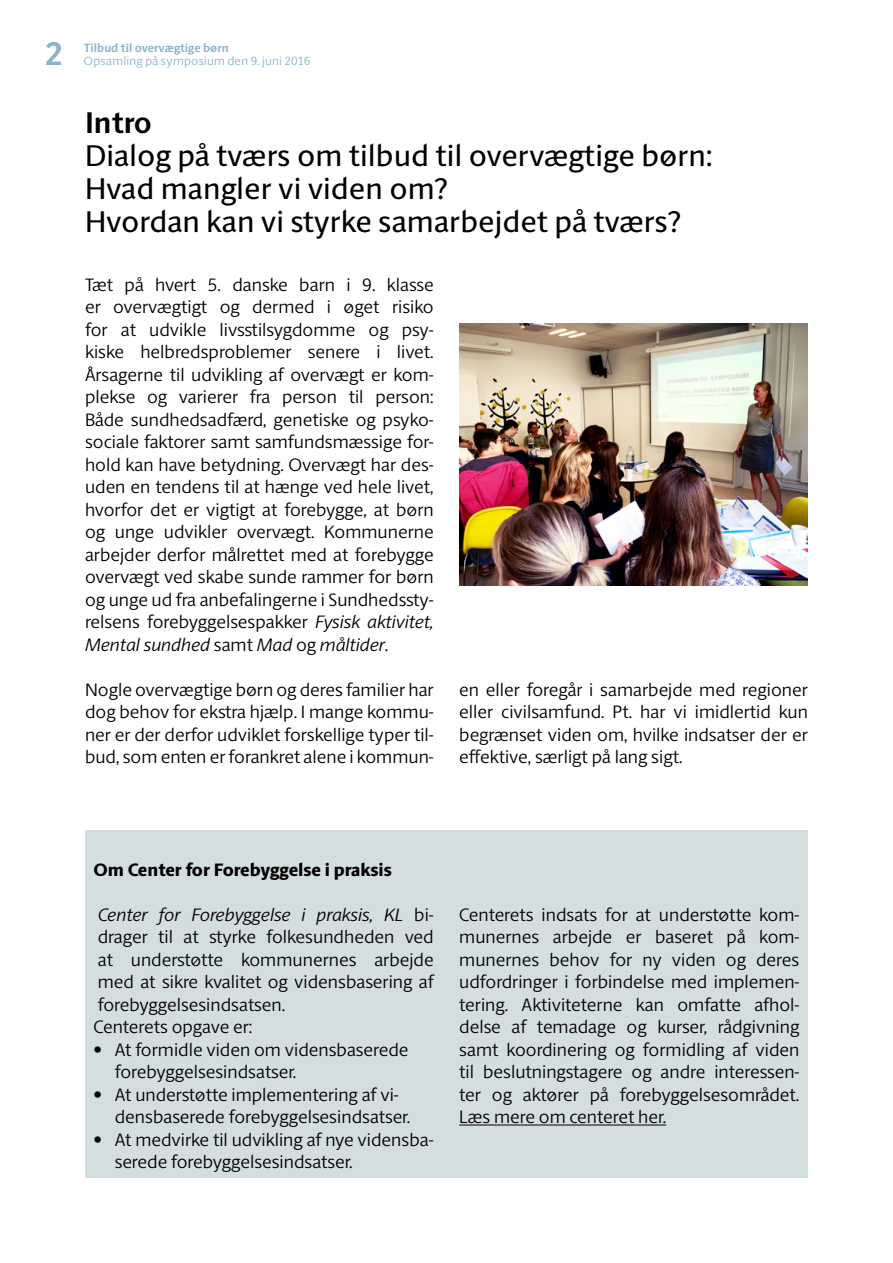
<style>
.page{position:relative;width:893px;height:1263px;background:#fff}
.page>*{position:absolute;margin:0;border:0;box-sizing:border-box;transform-origin:0 0}
.t1{font:700 33px "ID Sans";color:#89b5c7}
.t2{font:30px/33px "ID Sans";color:#000}
.t3{font:700 30px "ID Sans";color:#000}
.t4{font:300 18px/22.5px "ID Sans";color:#000;text-align:justify}
.t5{font:800 18px "ID Sans";color:#000}
.t6{font:300 12px "ID Sans";letter-spacing:.02em;color:#89b5c7}
.t7{font:700 12px "ID Sans";color:#89b5c7}
.s1{font-style:italic}
</style>
<div class="page">
<div style="left:85px;top:831px;width:723px;height:347px;background:#d3dedf"></div>
<img style="left:459px;top:324px;width:349px;height:261px">
<hr style="left:459px;top:1124px;width:207px;height:1px;background:#000">
<h1 class="t1" style="left:45px;top:34px;width:20px">2</h1>
<p class="t7" style="left:84px;top:40px;width:147px">Tilbud til overvægtige børn</p>
<p class="t6" style="left:84px;top:54px;width:228px">Opsamling på symposium den 9. juni 2016</p>
<h2 class="t3" style="left:85px;top:104px;width:68px">Intro</h2>
<h2 class="t2" style="left:85px;top:140px;width:629px">Dialog på tværs om tilbud til overvægtige børn:<br>Hvad mangler vi viden om?<br>Hvordan kan vi styrke samarbejdet på tværs?</h2>
<p class="t4" style="left:85px;top:273px;width:350px">Tæt på hvert 5. danske barn i 9. klasse er overvægtigt og dermed i øget risiko for at udvikle livsstilsygdomme og psy&shy;kiske helbredsproblemer senere i livet.<br>Årsagerne til udvikling af overvægt er kom&shy;plekse og varierer fra person til person:<br>Både sundhedsadfærd, genetiske og psyko&shy;sociale faktorer samt samfundsmæssige for&shy;hold kan have betydning. Overvægt har des&shy;uden en tendens til at hænge ved hele livet, hvorfor det er vigtigt at forebygge, at børn og unge udvikler overvægt. Kommunerne arbejder derfor målrettet med at forebygge overvægt ved skabe sunde rammer for børn og unge ud fra anbefalingerne i Sundhedssty&shy;relsens forebyggelsespakker <span class="s1">Fysisk aktivitet, Mental sundhed</span> samt <span class="s1">Mad</span> og <span class="s1">måltider</span>.</p>
<p class="t4" style="left:85px;top:678px;width:350px">Nogle overvægtige børn og deres familier har dog behov for ekstra hjælp. I mange kommu&shy;ner er der derfor udviklet forskellige typer til&shy;bud, som enten er forankret alene i kommun-</p>
<p class="t4" style="left:459px;top:678px;width:350px">en eller foregår i samarbejde med regioner eller civilsamfund. Pt. har vi imidlertid kun begrænset viden om, hvilke indsatser der er effektive, særligt på lang sigt.</p>
<p class="t5" style="left:94px;top:858px;width:300px">Om Center for Forebyggelse i praksis</p>
<p class="t4" style="left:94px;top:903px;width:342px;text-align:left"><span class="s1">Center for Forebyggelse i praksis, KL</span> bi&shy;drager til at styrke folkesundheden ved at understøtte kommunernes arbejde med at sikre kvalitet og vidensbasering af forebyggelsesindsatsen.<br>Centerets opgave er:</p>
<p class="t4" style="left:115px;top:1038px;width:295px;text-indent:-21px">• At formidle viden om vidensbaserede forebyggelsesindsatser.</p>
<p class="t4" style="left:115px;top:1083px;width:297px;text-indent:-21px">• At understøtte implementering af vi&shy;densbaserede forebyggelsesindsatser.</p>
<p class="t4" style="left:115px;top:1128px;width:320px;text-indent:-21px">• At medvirke til udvikling af nye vidensba&shy;serede forebyggelsesindsatser.</p>
<p class="t4" style="left:459px;top:903px;width:342px">Centerets indsats for at understøtte kom&shy;munernes arbejde er baseret på kom&shy;munernes behov for ny viden og deres udfordringer i forbindelse med implemen&shy;tering. Aktiviteterne kan omfatte afhol&shy;delse af temadage og kurser, rådgivning samt koordinering og formidling af viden til beslutningstagere og andre interessen&shy;ter og aktører på forebyggelsesområdet.<br>Læs mere om centeret her.</p>
</div>
